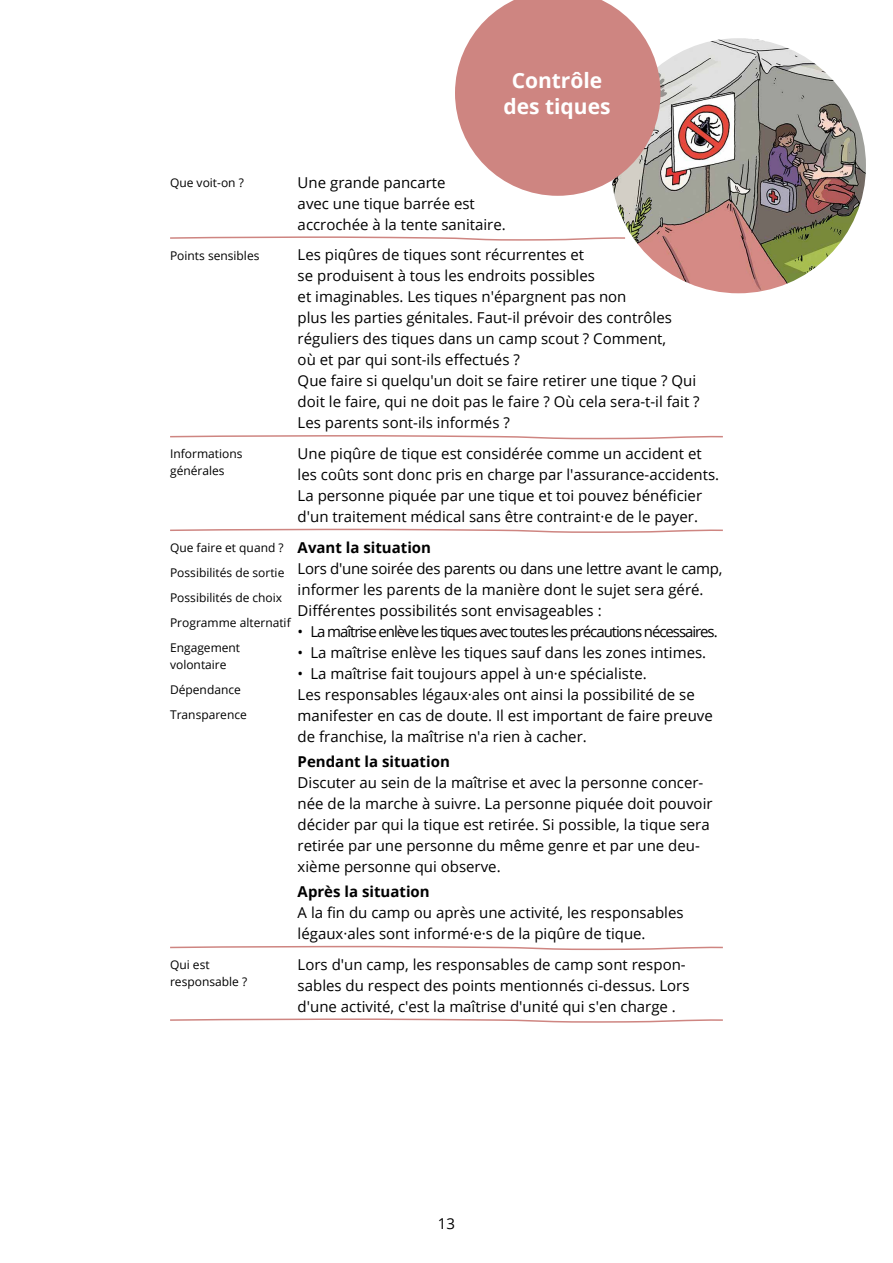
<style>
.page{position:relative;width:893px;height:1263px;background:#fff}
.page>*{position:absolute;margin:0;border:0;box-sizing:border-box;transform-origin:0 0}
.t1{font:700 21px/25.5px "Open Sans";color:#fff;text-align:center}
.t2{font:15px/21px "Open Sans";color:#000}
.t3{font:15px "Open Sans";letter-spacing:-.07em;color:#000}
.t4{font:700 15px "Open Sans";color:#000}
.t5{font:12px/25px "Open Sans";color:#000}
</style>
<div class="page">
<img style="left:611px;top:38px;width:255px;height:255px;border-radius:128px">
<svg style="left:170px;top:236px;width:455px;height:5px"></svg>
<svg style="left:170px;top:435px;width:553px;height:5px"></svg>
<svg style="left:170px;top:528px;width:553px;height:5px"></svg>
<svg style="left:170px;top:945px;width:553px;height:6px"></svg>
<svg style="left:170px;top:1018px;width:553px;height:5px"></svg>
<svg style="left:455px;top:0;width:205px;height:196px;background:#d39895"></svg>
<h1 class="t1" style="left:503px;top:67px;width:109px">Contrôle des tiques</h1>
<p class="t5" style="left:170px;top:170px;width:75px">Que voit-on ?</p>
<p class="t2" style="left:298px;top:171px;width:210px">Une grande pancarte<br>avec une tique barrée est accrochée à la tente sanitaire.</p>
<p class="t5" style="left:170px;top:243px;width:91px">Points sensibles</p>
<p class="t2" style="left:298px;top:244px;width:403px">Les piqûres de tiques sont récurrentes et<br>se produisent à tous les endroits possibles<br>et imaginables. Les tiques n'épargnent pas non<br>plus les parties génitales. Faut-il prévoir des contrôles réguliers des tiques dans un camp scout ? Comment,<br>où et par qui sont-ils effectués ?<br>Que faire si quelqu'un doit se faire retirer une tique ? Qui doit le faire, qui ne doit pas le faire ? Où cela sera-t-il fait ?<br>Les parents sont-ils informés ?</p>
<p class="t5" style="left:170px;top:445px;width:74px;line-height:16.5px">Informations générales</p>
<p class="t2" style="left:298px;top:443px;width:423px">Une piqûre de tique est considérée comme un accident et les coûts sont donc pris en charge par l'assurance-accidents.<br>La personne piquée par une tique et toi pouvez bénéficier d'un traitement médical sans être contraint·e de le payer.</p>
<p class="t5" style="left:170px;top:535px;width:122px">Que faire et quand ?<br>Possibilités de sortie<br>Possibilités de choix<br>Programme alternatif<br>Engagement</p>
<p class="t5" style="left:170px;top:651px;width:78px">volontaire<br>Dépendance<br>Transparence</p>
<p class="t4" style="left:298px;top:537px;width:135px">Avant la situation</p>
<p class="t2" style="left:298px;top:557px;width:426px">Lors d'une soirée des parents ou dans une lettre avant le camp, informer les parents de la manière dont le sujet sera géré.<br>Différentes possibilités sont envisageables :</p>
<p class="t3" style="left:298px;top:621px;width:422px">• La maîtrise enlève les tiques avec toutes les précautions nécessaires.</p>
<p class="t2" style="left:298px;top:641px;width:410px">• La maîtrise enlève les tiques sauf dans les zones intimes.</p>
<p class="t2" style="left:298px;top:662px;width:417px">• La maîtrise fait toujours appel à un·e spécialiste.<br>Les responsables légaux·ales ont ainsi la possibilité de se manifester en cas de doute. Il est important de faire preuve de franchise, la maîtrise n'a rien à cacher.</p>
<p class="t4" style="left:298px;top:751px;width:154px">Pendant la situation</p>
<p class="t2" style="left:298px;top:772px;width:416px">Discuter au sein de la maîtrise et avec la personne concer&shy;née de la marche à suivre. La personne piquée doit pouvoir décider par qui la tique est retirée. Si possible, la tique sera retirée par une personne du même genre et par une deu&shy;xième personne qui observe.</p>
<p class="t4" style="left:298px;top:881px;width:134px">Après la situation</p>
<p class="t2" style="left:298px;top:902px;width:387px">A la fin du camp ou après une activité, les responsables légaux·ales sont informé·e·s de la piqûre de tique.</p>
<p class="t5" style="left:170px;top:956px;width:79px;line-height:16.5px">Qui est responsable ?</p>
<p class="t2" style="left:298px;top:953px;width:393px">Lors d'un camp, les responsables de camp sont respon&shy;sables du respect des points mentionnés ci-dessus. Lors d'une activité, c'est la maîtrise d'unité qui s'en charge .</p>
<p class="t2" style="left:438px;top:1213px;width:19px">13</p>
</div>
